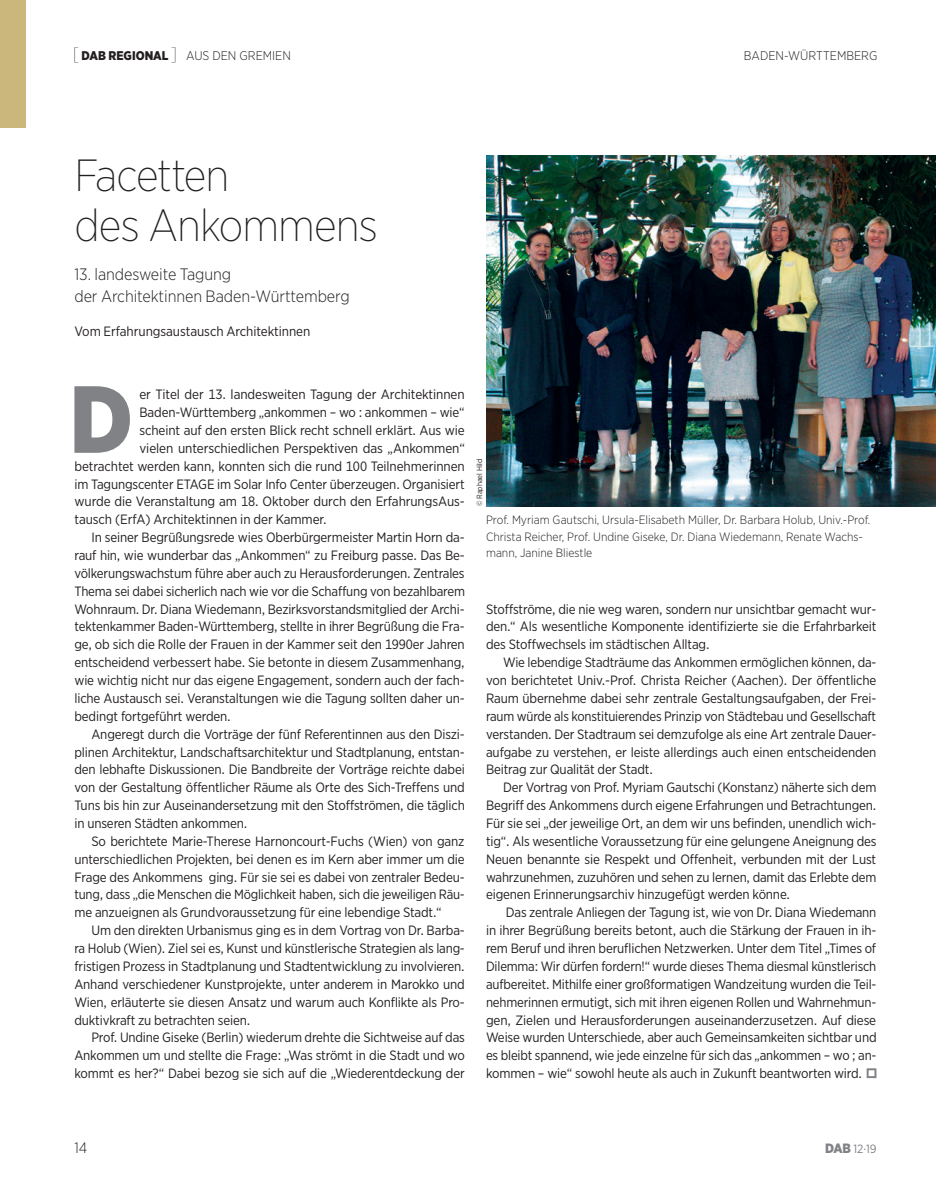
<style>
.page{position:relative;width:936px;height:1191px;background:#fff}
.page>*{position:absolute;margin:0;border:0;box-sizing:border-box;transform-origin:0 0}
.t1{font:900 95.1px "Gotham Narrow";color:#808285}
.t2{font:200 45px/49.5px "Gotham Narrow";letter-spacing:-.02em;color:#231f20}
.t3{font:300 16.5px/22.2px "Gotham Narrow";letter-spacing:-.005em;color:#231f20}
.t4{font:300 15px "Gotham Narrow";color:#231f20}
.t5{font:13.5px/17.9px "Gotham Narrow";letter-spacing:-.01em;color:#231f20;text-align:justify}
.t6{font:300 12.6px "Gotham Narrow";color:#231f20}
.t7{font:300 12px/16.5px "Gotham Narrow";color:#231f20}
.t8{font:12px "Gotham Narrow";color:#808285}
.t9{font:7.5px "Gotham Narrow";color:#231f20}
.s1{font-weight:100;font-size:18px}
.s2{font-weight:900}
.s3{font-weight:900;font-size:13.5px}
</style>
<div class="page">
<svg style="left:866px;top:1068px;width:10px;height:10px"></svg>
<img style="left:486px;top:155px;width:449px;height:351px">
<div style="left:0;top:0;width:26px;height:128px;background:#cbb67b"></div>
<p class="t6" style="left:73px;top:47px;width:219px"><span class="s1">[</span> <span class="s2">DAB REGIONAL</span> <span class="s1">]</span> AUS DEN GREMIEN</p>
<p class="t6" style="left:743px;top:47px;width:135px">BADEN-WÜRTTEMBERG</p>
<h2 class="t2" style="left:74px;top:149px;width:305px">Facetten<br>des Ankommens</h2>
<p class="t3" style="left:74px;top:263px;width:277px">13. landesweite Tagung<br>der Architektinnen Baden-Württemberg</p>
<p class="t5" style="left:74px;top:322px;width:237px">Vom Erfahrungsaustausch Architektinnen</p>
<h1 class="t1" style="left:69px;top:356px;width:65px">D</h1>
<p class="t5" style="left:139px;top:385px;width:327px">er Titel der 13. landesweiten Tagung der Architektinnen</p>
<p class="t5" style="left:139px;top:403px;width:327px">Baden-Württemberg „ankommen – wo : ankommen – wie“</p>
<p class="t5" style="left:139px;top:421px;width:327px">scheint auf den ersten Blick recht schnell erklärt. Aus wie</p>
<p class="t5" style="left:139px;top:439px;width:327px">vielen unterschiedlichen Perspektiven das „Ankommen“</p>
<p class="t5" style="left:74px;top:457px;width:392px">betrachtet werden kann, konnten sich die rund 100 Teilnehmerinnen</p>
<p class="t5" style="left:74px;top:474px;width:392px">im Tagungscenter ETAGE im Solar Info Center überzeugen. Organisiert</p>
<p class="t5" style="left:74px;top:492px;width:392px">wurde die Veranstaltung am 18. Oktober durch den ErfahrungsAus-</p>
<p class="t5" style="left:74px;top:510px;width:254px">tausch (ErfA) Architektinnen in der Kammer.</p>
<p class="t5" style="left:91px;top:528px;width:375px">In seiner Begrüßungsrede wies Oberbürgermeister Martin Horn da-</p>
<p class="t5" style="left:74px;top:546px;width:392px">rauf hin, wie wunderbar das „Ankommen“ zu Freiburg passe. Das Be-</p>
<p class="t5" style="left:74px;top:564px;width:392px">völkerungswachstum führe aber auch zu Herausforderungen. Zentrales</p>
<p class="t5" style="left:74px;top:582px;width:392px">Thema sei dabei sicherlich nach wie vor die Schaffung von bezahlbarem</p>
<p class="t5" style="left:74px;top:599px;width:392px">Wohnraum. Dr. Diana Wiedemann, Bezirksvorstandsmitglied der Archi-</p>
<p class="t5" style="left:74px;top:617px;width:392px">tektenkammer Baden-Württemberg, stellte in ihrer Begrüßung die Fra-</p>
<p class="t5" style="left:74px;top:635px;width:392px">ge, ob sich die Rolle der Frauen in der Kammer seit den 1990er Jahren</p>
<p class="t5" style="left:74px;top:653px;width:392px">entscheidend verbessert habe. Sie betonte in diesem Zusammenhang,</p>
<p class="t5" style="left:74px;top:671px;width:392px">wie wichtig nicht nur das eigene Engagement, sondern auch der fach-</p>
<p class="t5" style="left:74px;top:689px;width:392px">liche Austausch sei. Veranstaltungen wie die Tagung sollten daher un-</p>
<p class="t5" style="left:74px;top:707px;width:158px">bedingt fortgeführt werden.</p>
<p class="t5" style="left:91px;top:724px;width:375px">Angeregt durch die Vorträge der fünf Referentinnen aus den Diszi-</p>
<p class="t5" style="left:74px;top:742px;width:392px">plinen Architektur, Landschaftsarchitektur und Stadtplanung, entstan-</p>
<p class="t5" style="left:74px;top:760px;width:392px">den lebhafte Diskussionen. Die Bandbreite der Vorträge reichte dabei</p>
<p class="t5" style="left:74px;top:778px;width:392px">von der Gestaltung öffentlicher Räume als Orte des Sich-Treffens und</p>
<p class="t5" style="left:74px;top:796px;width:392px">Tuns bis hin zur Auseinandersetzung mit den Stoffströmen, die täglich</p>
<p class="t5" style="left:74px;top:814px;width:174px">in unseren Städten ankommen.</p>
<p class="t5" style="left:91px;top:832px;width:374px">So berichtete Marie-Therese Harnoncourt-Fuchs (Wien) von ganz</p>
<p class="t5" style="left:74px;top:849px;width:392px">unterschiedlichen Projekten, bei denen es im Kern aber immer um die</p>
<p class="t5" style="left:74px;top:867px;width:392px">Frage des Ankommens ging. Für sie sei es dabei von zentraler Bedeu-</p>
<p class="t5" style="left:74px;top:885px;width:392px">tung, dass „die Menschen die Möglichkeit haben, sich die jeweiligen Räu-</p>
<p class="t5" style="left:74px;top:903px;width:368px">me anzueignen als Grundvoraussetzung für eine lebendige Stadt.“</p>
<p class="t5" style="left:91px;top:921px;width:375px">Um den direkten Urbanismus ging es in dem Vortrag von Dr. Barba-</p>
<p class="t5" style="left:74px;top:939px;width:392px">ra Holub (Wien). Ziel sei es, Kunst und künstlerische Strategien als lang-</p>
<p class="t5" style="left:74px;top:957px;width:392px">fristigen Prozess in Stadtplanung und Stadtentwicklung zu involvieren.</p>
<p class="t5" style="left:74px;top:974px;width:392px">Anhand verschiedener Kunstprojekte, unter anderem in Marokko und</p>
<p class="t5" style="left:74px;top:992px;width:392px">Wien, erläuterte sie diesen Ansatz und warum auch Konflikte als Pro-</p>
<p class="t5" style="left:74px;top:1010px;width:177px">duktivkraft zu betrachten seien.</p>
<p class="t5" style="left:91px;top:1028px;width:375px">Prof. Undine Giseke (Berlin) wiederum drehte die Sichtweise auf das</p>
<p class="t5" style="left:74px;top:1046px;width:392px">Ankommen um und stellte die Frage: „Was strömt in die Stadt und wo</p>
<p class="t5" style="left:74px;top:1064px;width:392px">kommt es her?“ Dabei bezog sie sich auf die „Wiederentdeckung der</p>
<p class="t9" style="left:474px;top:506px;width:49px;rotate:-90deg">© Raphael Hild</p>
<p class="t7" style="left:486px;top:511px;width:386px">Prof. Myriam Gautschi, Ursula-Elisabeth Müller, Dr. Barbara Holub, Univ.-Prof.<br>Christa Reicher, Prof. Undine Giseke, Dr. Diana Wiedemann, Renate Wachs&shy;mann, Janine Bliestle</p>
<p class="t5" style="left:486px;top:599px;width:392px">Stoffströme, die nie weg waren, sondern nur unsichtbar gemacht wur&shy;den.“ Als wesentliche Komponente identifizierte sie die Erfahrbarkeit des Stoffwechsels im städtischen Alltag.</p>
<p class="t5" style="left:486px;top:653px;width:392px;text-indent:17px">Wie lebendige Stadträume das Ankommen ermöglichen können, da&shy;von berichtetet Univ.-Prof. Christa Reicher (Aachen). Der öffentliche Raum übernehme dabei sehr zentrale Gestaltungsaufgaben, der Frei&shy;raum würde als konstituierendes Prinzip von Städtebau und Gesellschaft verstanden. Der Stadtraum sei demzufolge als eine Art zentrale Dauer&shy;aufgabe zu verstehen, er leiste allerdings auch einen entscheidenden Beitrag zur Qualität der Stadt.</p>
<p class="t5" style="left:486px;top:778px;width:392px;text-indent:17px">Der Vortrag von Prof. Myriam Gautschi (Konstanz) näherte sich dem Begriff des Ankommens durch eigene Erfahrungen und Betrachtungen.<br>Für sie sei „der jeweilige Ort, an dem wir uns befinden, unendlich wich&shy;tig“. Als wesentliche Voraussetzung für eine gelungene Aneignung des Neuen benannte sie Respekt und Offenheit, verbunden mit der Lust wahrzunehmen, zuzuhören und sehen zu lernen, damit das Erlebte dem eigenen Erinnerungsarchiv hinzugefügt werden könne.</p>
<p class="t5" style="left:486px;top:903px;width:392px;text-indent:20px">Das zentrale Anliegen der Tagung ist, wie von Dr. Diana Wiedemann in ihrer Begrüßung bereits betont, auch die Stärkung der Frauen in ih&shy;rem Beruf und ihren beruflichen Netzwerken. Unter dem Titel „Times of Dilemma: Wir dürfen fordern!“ wurde dieses Thema diesmal künstlerisch aufbereitet. Mithilfe einer großformatigen Wandzeitung wurden die Teil&shy;nehmerinnen ermutigt, sich mit ihren eigenen Rollen und Wahrnehmun&shy;gen, Zielen und Herausforderungen auseinanderzusetzen. Auf diese Weise wurden Unterschiede, aber auch Gemeinsamkeiten sichtbar und es bleibt spannend, wie jede einzelne für sich das „ankommen – wo ; an&shy;kommen – wie“ sowohl heute als auch in Zukunft beantworten wird.</p>
<p class="t4" style="left:74px;top:1138px;width:14px">14</p>
<p class="t8" style="left:825px;top:1141px;width:53px"><span class="s3">DAB</span> 12·19</p>
</div>
